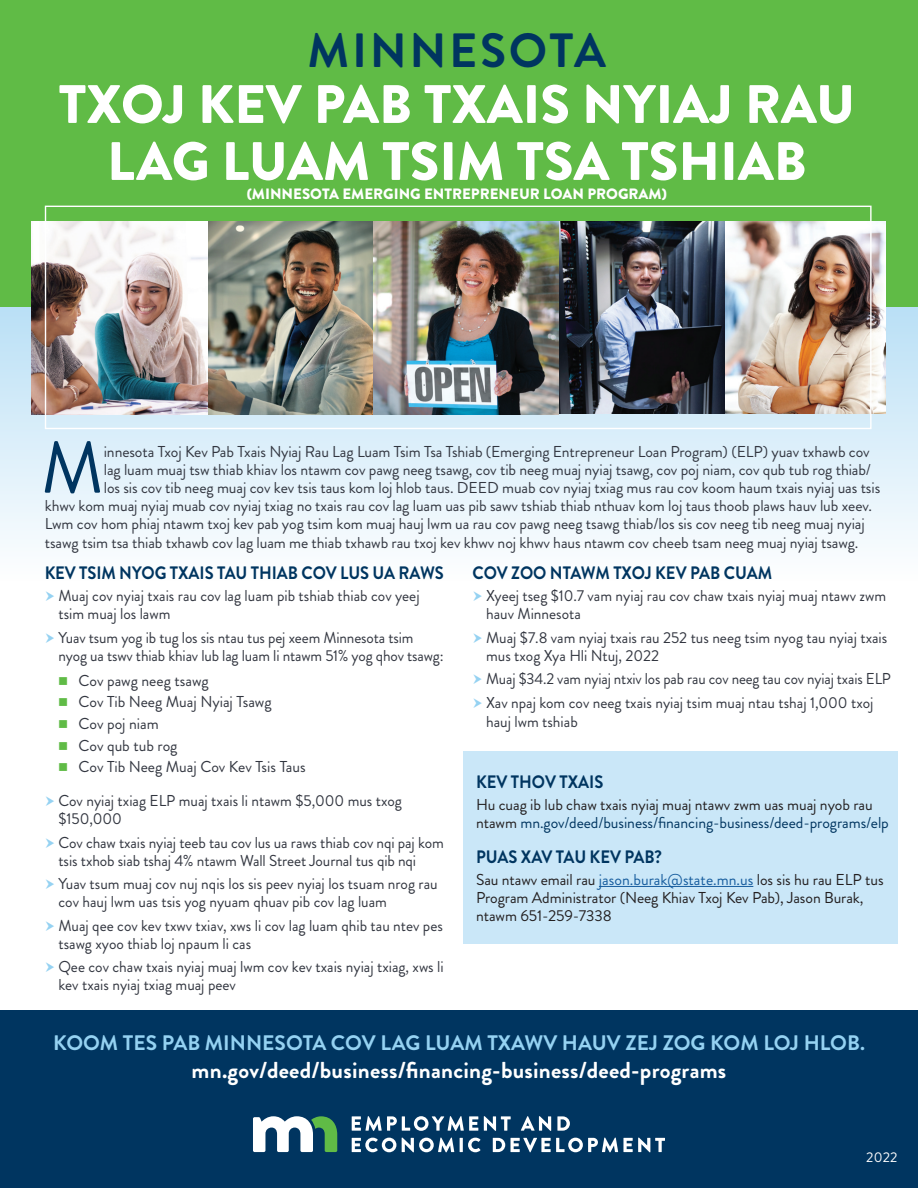
<style>
.page{position:relative;width:918px;height:1188px;background:#fff}
.page>*{position:absolute;margin:0;border:0;box-sizing:border-box;transform-origin:0 0}
.intro_text{font:72.75px "Brandon Grotesque";color:#003560}
.t1{font:900 54px/57px "Brandon Grotesque";color:#fff;text-align:center}
.t2{font:700 48px "Brandon Grotesque";letter-spacing:.055em;color:#003560}
.intro_text-2{font:700 23.1px "Brandon Grotesque";letter-spacing:.01em;color:#fff}
.Body_Copy{font:700 21px "Brandon Grotesque";color:#95d2f2}
.subhead{font:700 18px "Brandon Grotesque";color:#003560;scale:.92 1}
.intro_text-3{font:15.75px/18px "Brandon Grotesque";letter-spacing:-.005em;color:#323640}
.intro_text-4{font:15.75px/18px "Brandon Grotesque";letter-spacing:-.005em;color:#231f20}
.intro_text-5{font:15.75px/18px "Brandon Grotesque";letter-spacing:-.005em;color:#003560}
.intro_text-6{font:15.75px "Brandon Grotesque";letter-spacing:-.005em;color:#323640;scale:.96 1}
.t3{font:900 15px "Brandon Grotesque";color:#fff}
.intro_text-7{font:14.1px "Brandon Grotesque";color:#fff}
.s1{color:#231f20}
.s2{color:#175d9e}
</style>
<div class="page">
<div style="left:0;top:307px;width:918px;height:274px;background:linear-gradient(to bottom,#bae0f6,#fefefe)"></div>
<div style="left:0;top:1011px;width:918px;height:177px;background:#003560"></div>
<div style="left:0;top:0;width:918px;height:307px;background:#60bb46"></div>
<img style="left:724px;top:221px;width:161px;height:193px">
<img style="left:31px;top:221px;width:523px;height:193px">
<img style="left:554px;top:221px;width:170px;height:193px">
<div style="left:45px;top:206px;width:827px;height:223px;border:1px solid #fff"></div>
<svg style="left:253px;top:1116px;width:84px;height:36px"></svg>
<svg style="left:352px;top:1116px;width:126px;height:15px"></svg>
<svg style="left:484px;top:1116px;width:27px;height:15px"></svg>
<svg style="left:521px;top:1116px;width:30px;height:15px"></svg>
<svg style="left:557px;top:1116px;width:13px;height:15px"></svg>
<svg style="left:352px;top:1138px;width:44px;height:14px"></svg>
<svg style="left:402px;top:1138px;width:52px;height:14px"></svg>
<hr style="left:460px;top:1138px;width:3px;height:14px;background:#fff">
<svg style="left:468px;top:1138px;width:13px;height:14px"></svg>
<svg style="left:493px;top:1138px;width:12px;height:14px"></svg>
<svg style="left:511px;top:1138px;width:154px;height:14px"></svg>
<div style="left:464px;top:751px;width:434px;height:193px;background:#cae7f8"></div>
<hr style="left:599px;top:886px;width:154px;height:1px;background:#175d9e">
<p class="t2" style="left:308px;top:17px;width:300px">MINNESOTA</p>
<p class="t1" style="left:59px;top:77px;width:798px">TXOJ KEV PAB TXAIS NYIAJ RAU<br>LAG LUAM TSIM TSA TSHIAB</p>
<p class="t3" style="left:247px;top:184px;width:422px">(MINNESOTA EMERGING ENTREPRENEUR LOAN PROGRAM)</p>
<p class="intro_text" style="left:41px;top:418px;width:64px">M</p>
<p class="intro_text-3" style="left:104px;top:443px;width:767px">innesota Txoj Kev Pab Txais Nyiaj Rau Lag Luam Tsim Tsa Tshiab (Emerging Entrepreneur Loan Program) (ELP) yuav txhawb cov</p>
<p class="intro_text-3" style="left:104px;top:461px;width:769px">lag luam muaj tsw thiab khiav los ntawm cov pawg neeg tsawg, cov tib neeg muaj nyiaj tsawg, cov poj niam, cov qub tub rog thiab/</p>
<p class="intro_text-3" style="left:104px;top:479px;width:778px">los sis cov tib neeg muaj cov kev tsis taus kom loj hlob taus. DEED muab cov nyiaj txiag mus rau cov koom haum txais nyiaj uas tsis</p>
<p class="intro_text-3" style="left:45px;top:497px;width:829px">khwv kom muaj nyiaj muab cov nyiaj txiag no txais rau cov lag luam uas pib sawv tshiab thiab nthuav kom loj taus thoob plaws hauv lub xeev.</p>
<p class="intro_text-3" style="left:45px;top:515px;width:821px">Lwm cov hom phiaj ntawm txoj kev pab yog tsim kom muaj hauj lwm ua rau cov pawg neeg tsawg thiab/los sis cov neeg tib neeg muaj nyiaj</p>
<p class="intro_text-3" style="left:45px;top:534px;width:815px">tsawg tsim tsa thiab txhawb cov lag luam me thiab txhawb rau txoj kev khwv noj khwv haus ntawm cov cheeb tsam neeg muaj nyiaj tsawg.</p>
<p class="subhead" style="left:45px;top:560px;width:435px">KEV TSIM NYOG TXAIS TAU THIAB COV LUS UA RAWS</p>
<p class="intro_text-3" style="left:58px;top:587px;width:363px">Muaj cov nyiaj txais rau cov lag luam pib tshiab thiab cov yeej tsim muaj los lawm</p>
<p class="intro_text-3" style="left:58px;top:628px;width:387px">Yuav tsum yog ib tug los sis ntau tus pej xeem Minnesota tsim nyog ua tswv thiab khiav lub lag luam li ntawm 51% yog qhov tsawg:</p>
<p class="intro_text-3" style="left:79px;top:671px;width:132px">Cov pawg neeg tsawg</p>
<p class="intro_text-3" style="left:79px;top:693px;width:195px">Cov Tib Neeg Muaj Nyiaj Tsawg</p>
<p class="intro_text-3" style="left:79px;top:715px;width:82px">Cov poj niam</p>
<p class="intro_text-3" style="left:79px;top:736px;width:100px">Cov qub tub rog</p>
<p class="intro_text-3" style="left:79px;top:758px;width:229px">Cov Tib Neeg Muaj Cov Kev Tsis Taus</p>
<p class="intro_text-3" style="left:58px;top:792px;width:345px">Cov nyiaj txiag ELP muaj txais li ntawm $5,000 mus txog $150,000</p>
<p class="intro_text-3" style="left:58px;top:833px;width:387px">Cov chaw txais nyiaj teeb tau cov lus ua raws thiab cov nqi paj kom tsis txhob siab tshaj 4% ntawm Wall Street Journal tus qib nqi</p>
<p class="intro_text-3" style="left:58px;top:875px;width:381px">Yuav tsum muaj cov nuj nqis los sis peev nyiaj los tsuam nrog rau cov hauj lwm uas tsis yog nyuam qhuav pib cov lag luam</p>
<p class="intro_text-3" style="left:58px;top:917px;width:386px">Muaj qee cov kev txwv txiav, xws li cov lag luam qhib tau ntev pes tsawg xyoo thiab loj npaum li cas</p>
<p class="intro_text-3" style="left:58px;top:958px;width:387px">Qee cov chaw txais nyiaj muaj lwm cov kev txais nyiaj txiag, xws li kev txais nyiaj txiag muaj peev</p>
<p class="Body_Copy" style="left:53px;top:1028px;width:813px">KOOM TES PAB MINNESOTA COV LAG LUAM TXAWV HAUV ZEJ ZOG KOM LOJ HLOB.</p>
<p class="intro_text-2" style="left:192px;top:1054px;width:536px">mn.gov/deed/business/financing-business/deed-programs</p>
<p class="subhead" style="left:472px;top:560px;width:327px">COV ZOO NTAWM TXOJ KEV PAB CUAM</p>
<p class="intro_text-3" style="left:486px;top:587px;width:402px">Xyeej tseg $10.7 vam nyiaj rau cov chaw txais nyiaj muaj ntawv zwm hauv Minnesota</p>
<p class="intro_text-3" style="left:486px;top:628px;width:403px">Muaj $7.8 vam nyiaj txais rau 252 tus neeg tsim nyog tau nyiaj txais mus txog Xya Hli Ntuj, 2022</p>
<p class="intro_text-6" style="left:486px;top:668px;width:423px">Muaj $34.2 vam nyiaj ntxiv los pab rau cov neeg tau cov nyiaj txais ELP</p>
<p class="intro_text-3" style="left:486px;top:693px;width:389px;line-height:18.8px">Xav npaj kom cov neeg txais nyiaj tsim muaj ntau tshaj 1,000 txoj hauj lwm tshiab</p>
<p class="subhead" style="left:476px;top:769px;width:140px">KEV THOV TXAIS</p>
<p class="intro_text-5" style="left:476px;top:796px;width:414px"><span class="s1">Hu cuag ib lub chaw txais nyiaj muaj ntawv zwm uas muaj nyob rau ntawm</span> mn.gov/deed/business/financing-business/deed-programs/elp</p>
<p class="subhead" style="left:476px;top:844px;width:204px">PUAS XAV TAU KEV PAB?</p>
<p class="intro_text-4" style="left:476px;top:871px;width:409px">Sau ntawv email rau <span class="s2">jason.burak@state.mn.us</span> los sis hu rau ELP tus<br>Program Administrator (Neeg Khiav Txoj Kev Pab), Jason Burak, ntawm 651-259-7338</p>
<p class="intro_text-7" style="left:866px;top:1147px;width:33px">2022</p>
</div>
